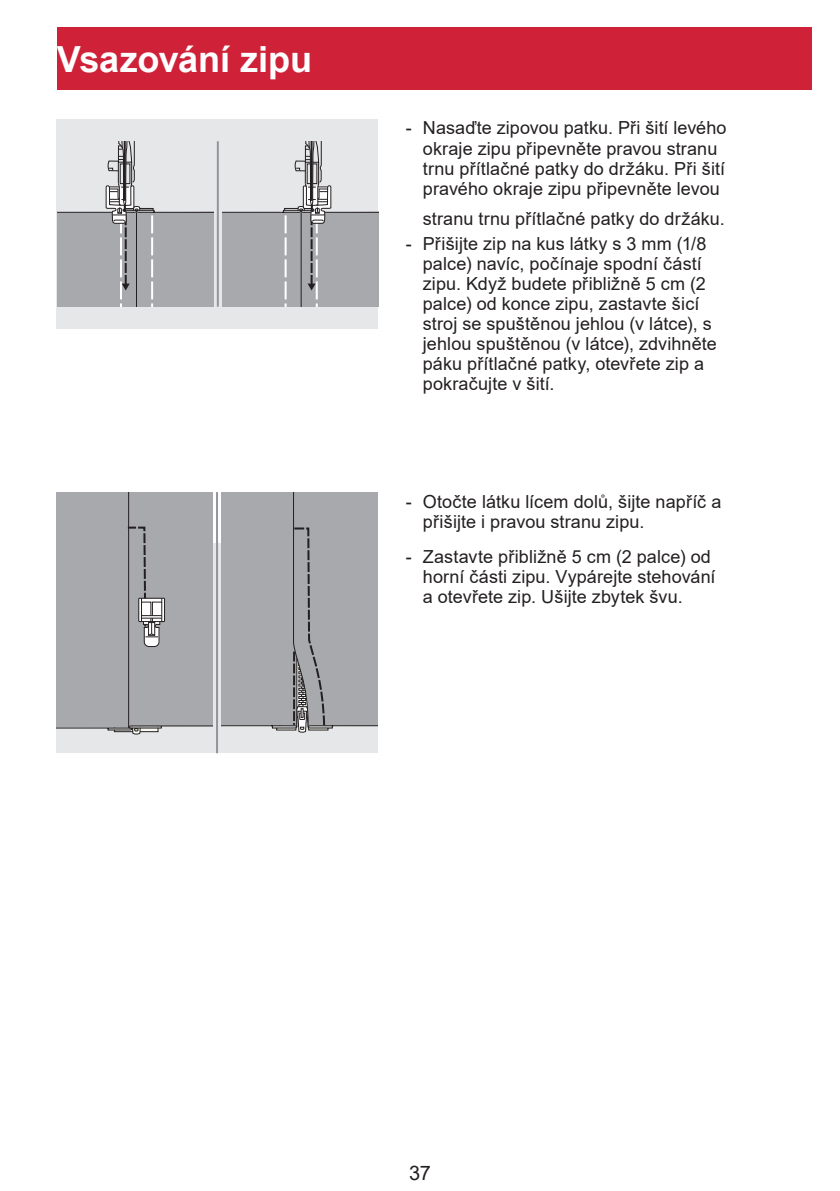
<style>
.page{position:relative;width:840px;height:1191px;background:#fff}
.page>*{position:absolute;margin:0;border:0;box-sizing:border-box;transform-origin:0 0}
.t1{font:700 36px "Arial";letter-spacing:-.005em;color:#fff}
.t2{font:20px "Arial";color:#231f20}
.t3{font:18px/20px "Arial";letter-spacing:.005em;color:#231f20}
</style>
<div class="page">
<div style="left:57px;top:27px;width:754px;height:63px;background:#cf2239"></div>
<div style="left:57px;top:543px;width:321px;height:210px;background:#e6e7e9"></div>
<svg style="left:57px;top:492px;width:156px;height:242px;background:#a7a8ab"></svg>
<svg style="left:221px;top:492px;width:156px;height:240px;background:#a3a3a7"></svg>
<hr style="left:216px;top:492px;width:2px;height:261px;background:#939598">
<div style="left:57px;top:119px;width:321px;height:210px;background:#e6e7e9"></div>
<svg style="left:57px;top:141px;width:156px;height:166px"></svg>
<svg style="left:222px;top:141px;width:156px;height:166px"></svg>
<hr style="left:217px;top:141px;width:2px;height:166px;background:#939598">
<h1 class="t1" style="left:57px;top:34px;width:257px">Vsazování zipu</h1>
<p class="t3" style="left:422px;top:118px;width:305px;text-indent:-17px">- Nasaďte zipovou patku. Při šití levého okraje zipu připevněte pravou stranu trnu přítlačné patky do držáku. Při šití pravého okraje zipu připevněte levou</p>
<p class="t3" style="left:422px;top:208px;width:303px">stranu trnu přítlačné patky do držáku.</p>
<p class="t3" style="left:422px;top:234px;width:295px;text-indent:-17px">- Přišijte zip na kus látky s 3 mm (1/8 palce) navíc, počínaje spodní částí zipu. Když budete přibližně 5 cm (2 palce) od konce zipu, zastavte šicí stroj se spuštěnou jehlou (v látce), s jehlou spuštěnou (v látce), zdvihněte páku přítlačné patky, otevřete zip a pokračujte v šití.</p>
<p class="t3" style="left:422px;top:491px;width:300px;text-indent:-17px">- Otočte látku lícem dolů, šijte napříč a přišijte i pravou stranu zipu.</p>
<p class="t3" style="left:422px;top:547px;width:294px;text-indent:-17px">- Zastavte přibližně 5 cm (2 palce) od horní části zipu. Vypárejte stehování a otevřete zip. Ušijte zbytek švu.</p>
<p class="t2" style="left:409px;top:1159px;width:23px">37</p>
</div>
